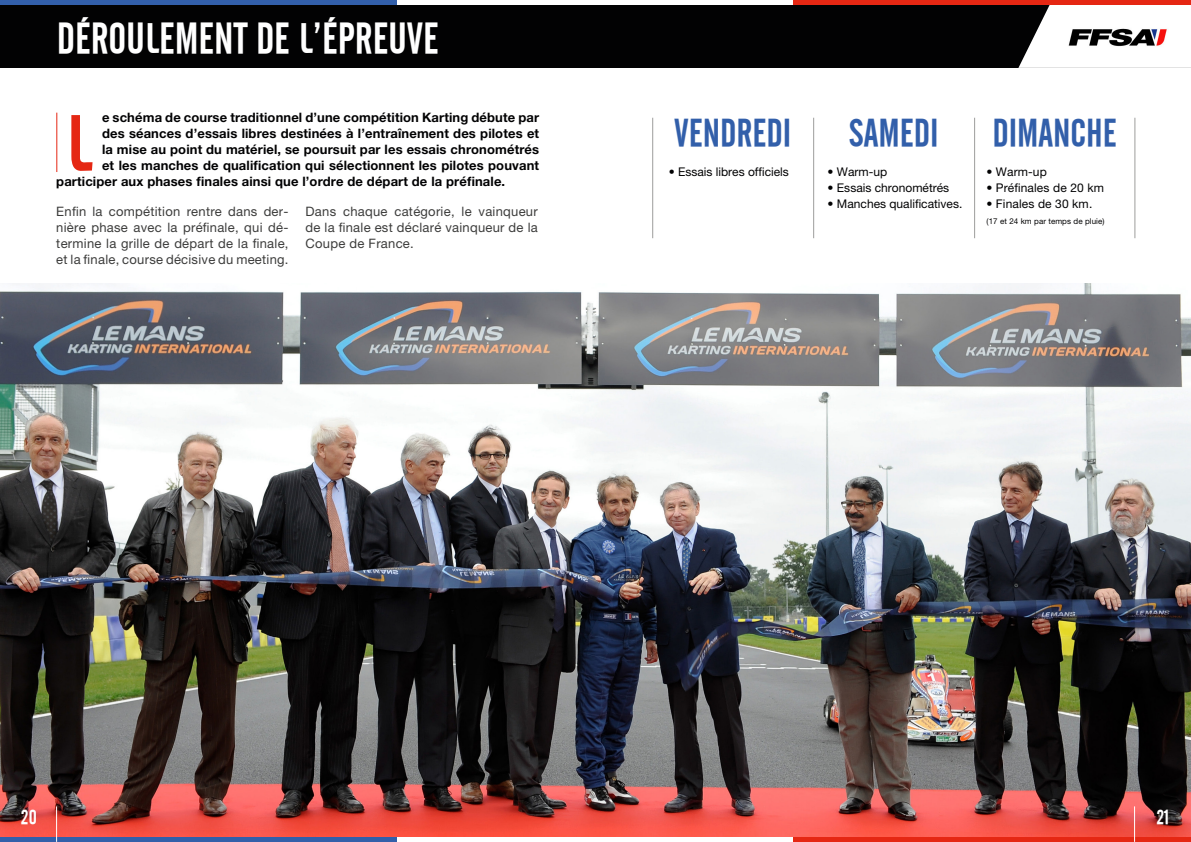
<style>
.page{position:relative;width:1191px;height:842px;background:#fff}
.page>*{position:absolute;margin:0;border:0;box-sizing:border-box;transform-origin:0 0}
.t1{font:79px "Cafeta";color:#e52713}
.t2{font:42.5px "Cafeta";color:#fff}
.t3{font:38px "Cafeta";color:#325faa}
.t4{font:20px "Cafeta";color:#fff}
.t5{font:700 13px "Helvetica Neue LT Pro";letter-spacing:.01em;color:#020203}
.t6{font:13px/16px "Helvetica Neue LT Pro";letter-spacing:.02em;color:#3c3c3b;text-align:justify}
.t7{font:12px "Helvetica Neue LT Pro";color:#020203}
.t8{font:8px "Helvetica Neue LT Pro";letter-spacing:.01em;color:#020203}
</style>
<div class="page">
<img style="left:0;top:283px;width:1191px;height:554px">
<div style="left:0;top:0;width:1191px;height:68px;background:#020203"></div>
<div style="left:0;top:837px;width:397px;height:5px;background:#325faa"></div>
<div style="left:793px;top:837px;width:398px;height:5px;background:#e52713"></div>
<hr style="left:56px;top:806px;width:1px;height:36px;background:#fff">
<hr style="left:1134px;top:806px;width:1px;height:36px;background:#fff">
<svg style="left:1018px;top:4px;width:173px;height:64px;background:#dedada"></svg>
<hr style="left:0;top:0;width:397px;height:4px;background:#325faa">
<hr style="left:397px;top:0;width:396px;height:4px;background:#fff">
<hr style="left:793px;top:0;width:398px;height:4px;background:#e52713">
<img style="left:1063px;top:23px;width:111px;height:27px">
<hr style="left:56px;top:113px;width:1px;height:59px;background:#e52713">
<hr style="left:652px;top:118px;width:1px;height:120px;background:#9d9d9c">
<hr style="left:813px;top:118px;width:1px;height:120px;background:#9d9d9c">
<hr style="left:974px;top:118px;width:1px;height:120px;background:#9d9d9c">
<hr style="left:1134px;top:118px;width:1px;height:120px;background:#9d9d9c">
<h2 class="t2" style="left:57px;top:15px;width:383px">DÉROULEMENT DE L’ÉPREUVE</h2>
<p class="t5" style="left:102px;top:109px;width:438px">e schéma de course traditionnel d’une compétition Karting débute par</p>
<p class="t5" style="left:102px;top:125px;width:439px">des séances d’essais libres destinées à l’entraînement des pilotes et</p>
<p class="t5" style="left:102px;top:141px;width:438px">la mise au point du matériel, se poursuit par les essais chronométrés</p>
<p class="t5" style="left:102px;top:157px;width:438px">et les manches de qualification qui sélectionnent les pilotes pouvant</p>
<p class="t5" style="left:56px;top:173px;width:450px">participer aux phases finales ainsi que l’ordre de départ de la préfinale.</p>
<h1 class="t1" style="left:66px;top:99px;width:28px">L</h1>
<p class="t6" style="left:56px;top:203px;width:234px">Enfin la compétition rentre dans der&shy;nière phase avec la préfinale, qui dé&shy;termine la grille de départ de la finale, et la finale, course décisive du meeting.</p>
<p class="t6" style="left:305px;top:203px;width:234px">Dans chaque catégorie, le vainqueur de la finale est déclaré vainqueur de la Coupe de France.</p>
<h3 class="t3" style="left:674px;top:112px;width:118px">VENDREDI</h3>
<h3 class="t3" style="left:849px;top:112px;width:91px">SAMEDI</h3>
<h3 class="t3" style="left:992px;top:112px;width:126px">DIMANCHE</h3>
<p class="t7" style="left:668px;top:164px;width:122px">• Essais libres officiels</p>
<p class="t7" style="left:827px;top:164px;width:61px">• Warm-up</p>
<p class="t7" style="left:827px;top:180px;width:123px">• Essais chronométrés</p>
<p class="t7" style="left:827px;top:196px;width:136px">• Manches qualificatives.</p>
<p class="t7" style="left:986px;top:164px;width:62px">• Warm-up</p>
<p class="t7" style="left:986px;top:180px;width:119px">• Préfinales de 20 km</p>
<p class="t7" style="left:986px;top:196px;width:107px">• Finales de 30 km.</p>
<p class="t8" style="left:986px;top:216px;width:119px">(17 et 24 km par temps de pluie)</p>
<h3 class="t4" style="left:21px;top:806px;width:18px">20</h3>
<h3 class="t4" style="left:1156px;top:806px;width:15px">21</h3>
</div>
